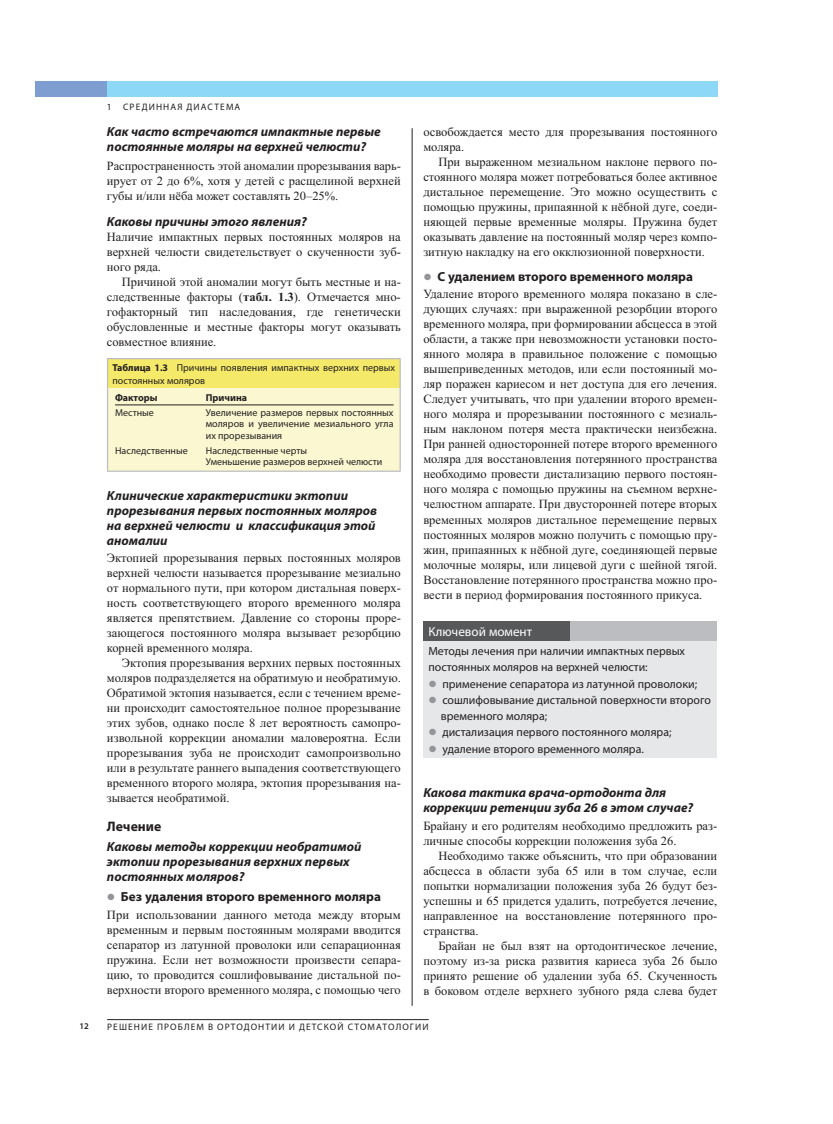
<style>
.page{position:relative;width:833px;height:1124px;background:#fff}
.page>*{position:absolute;margin:0;border:0;box-sizing:border-box;transform-origin:0 0}
.t1{font:700 13.75px "Myriad Pro";color:#231f20}
.t2{font:italic 700 13.12px/15px "Myriad Pro";color:#231f20}
.t3{font:700 13.12px "Myriad Pro";color:#231f20}
.t4{font:13.12px "Myriad Pro";color:#fff}
.t5{font:12.5px/15px "Times New Roman";color:#231f20;text-align:justify}
.t6{font:11.88px/16.2px "Myriad Pro";color:#231f20}
.t7{font:10px/11.2px "Myriad Pro";color:#231f20}
.t8{font:700 10px "Myriad Pro";color:#231f20}
.t9{font:9.38px "Myriad Pro";letter-spacing:.12em;color:#231f20}
.t10{font:600 8.75px "Myriad Pro";color:#231f20}
.s1{font-weight:700}
</style>
<div class="page">
<hr style="left:412px;top:128px;width:1px;height:877px;background:#231f20">
<div style="left:35px;top:81px;width:72px;height:15px;background:#7e9ed2"></div>
<div style="left:107px;top:81px;width:610px;height:15px;background:#8dd7f7"></div>
<hr style="left:107px;top:1019px;width:322px;height:1px;background:#231f20">
<div style="left:108px;top:358px;width:292px;height:30px;background:#f5e969"></div>
<div style="left:108px;top:388px;width:292px;height:83px;background:#fbf8d1"></div>
<hr style="left:107px;top:358px;width:294px;height:1px;background:#bcbdc0">
<svg style="left:107px;top:359px;width:1px;height:29px"></svg>
<hr style="left:399px;top:359px;width:2px;height:29px;background:#bcbdc0">
<hr style="left:107px;top:388px;width:1px;height:82px;background:#bcbdc0">
<hr style="left:399px;top:388px;width:2px;height:82px;background:#bcbdc0">
<hr style="left:107px;top:470px;width:294px;height:2px;background:#bcbdc0">
<hr style="left:115px;top:404px;width:278px;height:1px;background:#231f20">
<div style="left:423px;top:621px;width:147px;height:20px;background:#57585a"></div>
<div style="left:570px;top:621px;width:147px;height:20px;background:#bcbdc0"></div>
<div style="left:423px;top:641px;width:294px;height:116px;background:#e6e7e9"></div>
<p class="t9" style="left:107px;top:103px;width:135px">1 СРЕДИННАЯ ДИАСТЕМА</p>
<p class="t2" style="left:107px;top:124px;width:275px">Как часто встречаются импактные первые постоянные моляры на верхней челюсти?</p>
<p class="t5" style="left:107px;top:159px;width:295px">Распространенность этой аномалии прорезывания варь&shy;ирует от 2 до 6%, хотя у детей с расщелиной верхней губы и/или нёба может составлять 20–25%.</p>
<p class="t2" style="left:107px;top:214px;width:201px">Каковы причины этого явления?</p>
<p class="t5" style="left:107px;top:230px;width:295px">Наличие импактных первых постоянных моляров на верхней челюсти свидетельствует о скученности зуб&shy;ного ряда.</p>
<p class="t5" style="left:107px;top:275px;width:295px;text-indent:15px">Причиной этой аномалии могут быть местные и на&shy;следственные факторы (<span class="s1">табл. 1.3</span>). Отмечается мно&shy;гофакторный тип наследования, где генетически обусловленные и местные факторы могут оказывать совместное влияние.</p>
<p class="t7" style="left:113px;top:362px;width:284px;line-height:12.5px"><span class="s1">Таблица 1.3</span> Причины появления импактных верхних первых постоянных моляров</p>
<p class="t8" style="left:115px;top:392px;width:44px">Факторы</p>
<p class="t8" style="left:206px;top:392px;width:43px">Причина</p>
<p class="t7" style="left:115px;top:408px;width:40px">Местные</p>
<p class="t7" style="left:206px;top:408px;width:189px;text-align:justify">Увеличение размеров первых постоянных моляров и увеличение мезиального угла их прорезывания</p>
<p class="t7" style="left:115px;top:445px;width:74px">Наследственные</p>
<p class="t7" style="left:206px;top:445px;width:178px">Наследственные черты<br>Уменьшение размеров верхней челюсти</p>
<p class="t2" style="left:107px;top:487px;width:272px">Клинические характеристики эктопии прорезывания первых постоянных моляров на верхней челюсти и классификация этой аномалии</p>
<p class="t5" style="left:107px;top:551px;width:295px">Эктопией прорезывания первых постоянных моляров верхней челюсти называется прорезывание мезиально от нормального пути, при котором дистальная поверх&shy;ность соответствующего второго временного моляра является препятствием. Давление со стороны проре&shy;зающегося постоянного моляра вызывает резорбцию корней временного моляра.</p>
<p class="t5" style="left:107px;top:656px;width:295px;text-indent:15px">Эктопия прорезывания верхних первых постоянных моляров подразделяется на обратимую и необратимую.<br>Обратимой эктопия называется, если с течением време&shy;ни происходит самостоятельное полное прорезывание этих зубов, однако после 8 лет вероятность самопро&shy;извольной коррекции аномалии маловероятна. Если прорезывания зуба не происходит самопроизвольно или в результате раннего выпадения соответствующего временного второго моляра, эктопия прорезывания на&shy;зывается необратимой.</p>
<p class="t1" style="left:107px;top:818px;width:56px">Лечение</p>
<p class="t2" style="left:107px;top:839px;width:256px">Каковы методы коррекции необратимой эктопии прорезывания верхних первых постоянных моляров?</p>
<p class="t3" style="left:121px;top:888px;width:261px">Без удаления второго временного моляра</p>
<p class="t5" style="left:107px;top:908px;width:295px">При использовании данного метода между вторым временным и первым постоянным молярами вводится сепаратор из латунной проволоки или сепарационная пружина. Если нет возможности произвести сепара&shy;цию, то проводится сошлифовывание дистальной по&shy;верхности второго временного моляра, с помощью чего</p>
<p class="t5" style="left:423px;top:125px;width:295px">освобождается место для прорезывания постоянного моляра.</p>
<p class="t5" style="left:423px;top:155px;width:295px;text-indent:15px">При выраженном мезиальном наклоне первого по&shy;стоянного моляра может потребоваться более активное дистальное перемещение. Это можно осуществить с помощью пружины, припаянной к нёбной дуге, соеди&shy;няющей первые временные моляры. Пружина будет оказывать давление на постоянный моляр через компо&shy;зитную накладку на его окклюзионной поверхности.</p>
<p class="t3" style="left:437px;top:268px;width:257px">С удалением второго временного моляра</p>
<p class="t5" style="left:423px;top:288px;width:295px">Удаление второго временного моляра показано в сле&shy;дующих случаях: при выраженной резорбции второго временного моляра, при формировании абсцесса в этой области, а также при невозможности установки посто&shy;янного моляра в правильное положение с помощью вышеприведенных методов, или если постоянный мо&shy;ляр поражен кариесом и нет доступа для его лечения.<br>Следует учитывать, что при удалении второго времен&shy;ного моляра и прорезывании постоянного с мезиаль&shy;ным наклоном потеря места практически неизбежна.<br>При ранней односторонней потере второго временного моляра для восстановления потерянного пространства необходимо провести дистализацию первого постоян&shy;ного моляра с помощью пружины на съемном верхне&shy;челюстном аппарате. При двусторонней потере вторых временных моляров дистальное перемещение первых постоянных моляров можно получить с помощью пру&shy;жин, припаянных к нёбной дуге, соединяющей первые молочные моляры, или лицевой дуги с шейной тягой.<br>Восстановление потерянного пространства можно про&shy;вести в период формирования постоянного прикуса.</p>
<p class="t4" style="left:428px;top:626px;width:105px">Ключевой момент</p>
<p class="t6" style="left:428px;top:643px;width:258px">Методы лечения при наличии импактных первых постоянных моляров на верхней челюсти:</p>
<p class="t6" style="left:441px;top:676px;width:271px">применение сепаратора из латунной проволоки; сошлифовывание дистальной поверхности второго временного моляра;<br>дистализация первого постоянного моляра; удаление второго временного моляра.</p>
<p class="t2" style="left:423px;top:785px;width:271px">Какова тактика врача-ортодонта для коррекции ретенции зуба 26 в этом случае?</p>
<p class="t5" style="left:423px;top:819px;width:295px">Брайану и его родителям необходимо предложить раз&shy;личные способы коррекции положения зуба 26.</p>
<p class="t5" style="left:423px;top:849px;width:295px;text-indent:15px">Необходимо также объяснить, что при образовании абсцесса в области зуба 65 или в том случае, если попытки нормализации положения зуба 26 будут без&shy;успешны и 65 придется удалить, потребуется лечение, направленное на восстановление потерянного про&shy;странства.</p>
<p class="t5" style="left:423px;top:939px;width:295px;text-indent:15px">Брайан не был взят на ортодонтическое лечение, поэтому из-за риска развития кариеса зуба 26 было принято решение об удалении зуба 65. Скученность в боковом отделе верхнего зубного ряда слева будет</p>
<p class="t10" style="left:80px;top:1020px;width:11px">12</p>
<p class="t9" style="left:107px;top:1022px;width:323px">РЕШЕНИЕ ПРОБЛЕМ В ОРТОДОНТИИ И ДЕТСКОЙ СТОМАТОЛОГИИ</p>
</div>
